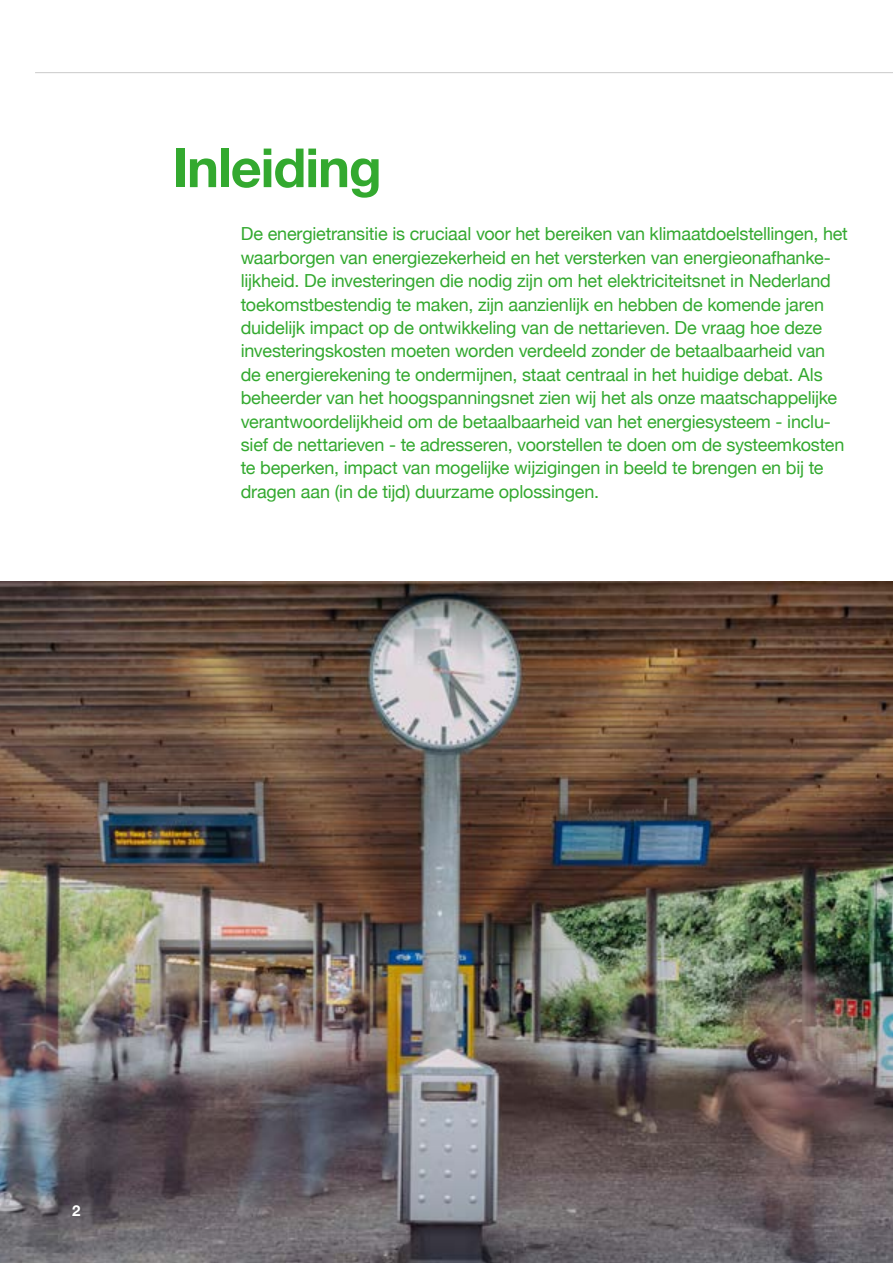
<style>
.page{position:relative;width:893px;height:1263px;background:#fff}
.page>*{position:absolute;margin:0;border:0;box-sizing:border-box;transform-origin:0 0}
.t1{font:700 54px "Helvetica Neue";letter-spacing:-.02em;color:#33a92f}
.t2{font:18px/23.4px "Helvetica Neue";letter-spacing:-.01em;color:#33a92f}
.t3{font:700 15px "Helvetica Neue";color:#fff}
</style>
<div class="page">
<img style="left:0;top:582px;width:893px;height:681px">
<hr style="left:35px;top:72px;width:858px;height:1px;background:#cacaca">
<h1 class="t1" style="left:172px;top:126px;width:211px">Inleiding</h1>
<p class="t2" style="left:241px;top:223px;width:609px">De energietransitie is cruciaal voor het bereiken van klimaatdoelstellingen, het waarborgen van energiezekerheid en het versterken van energieonafhanke&shy;lijkheid. De investeringen die nodig zijn om het elektriciteitsnet in Nederland toekomstbestendig te maken, zijn aanzienlijk en hebben de komende jaren duidelijk impact op de ontwikkeling van de nettarieven. De vraag hoe deze investeringskosten moeten worden verdeeld zonder de betaalbaarheid van de energierekening te ondermijnen, staat centraal in het huidige debat. Als beheerder van het hoogspanningsnet zien wij het als onze maatschappelijke verantwoordelijkheid om de betaalbaarheid van het energiesysteem - inclu&shy;sief de nettarieven - te adresseren, voorstellen te doen om de systeemkosten te beperken, impact van mogelijke wijzigingen in beeld te brengen en bij te dragen aan (in de tijd) duurzame oplossingen.</p>
<p class="t3" style="left:72px;top:1199px;width:10px">2</p>
</div>
